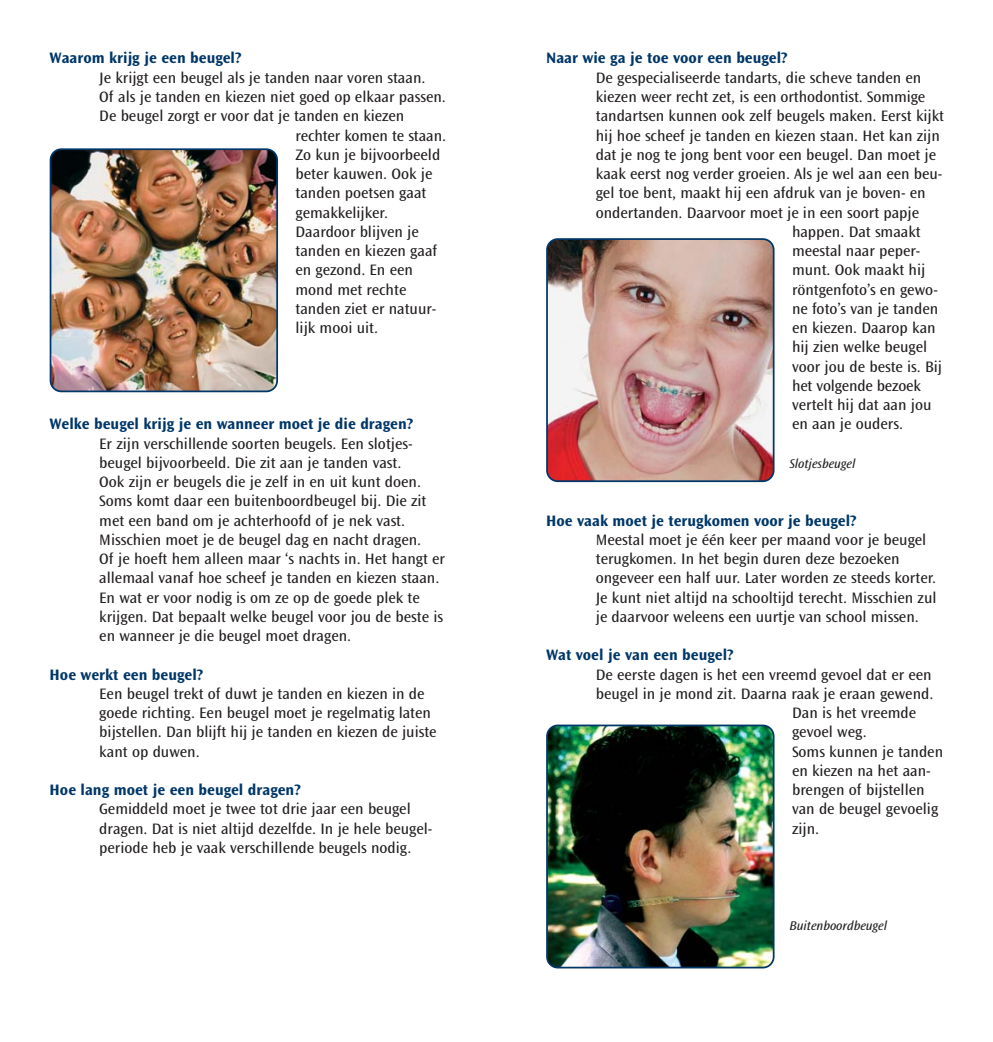
<style>
.page{position:relative;width:993px;height:1042px;background:#fff}
.page>*{position:absolute;margin:0;border:0;box-sizing:border-box;transform-origin:0 0}
.t1{font:15.75px/19.2px "Ocean Sans MM 403 475";color:#231f20}
.t2{font:15.75px "Ocean Sans MM 648 475";color:#003768}
.t3{font:13.12px "Ocean Sans MM It 403 475";color:#231f20}
</style>
<div class="page">
<img style="left:546px;top:238px;width:228px;height:244px">
<img style="left:546px;top:724px;width:228px;height:244px">
<img style="left:50px;top:148px;width:228px;height:244px">
<p class="t2" style="left:50px;top:52px;width:193px">Waarom krijg je een beugel?</p>
<p class="t1" style="left:99px;top:69px;width:327px">Je krijgt een beugel als je tanden naar voren staan.</p>
<p class="t1" style="left:99px;top:88px;width:348px">Of als je tanden en kiezen niet goed op elkaar passen.</p>
<p class="t1" style="left:99px;top:107px;width:306px">De beugel zorgt er voor dat je tanden en kiezen</p>
<p class="t1" style="left:295px;top:127px;width:152px">rechter komen te staan.</p>
<p class="t1" style="left:295px;top:146px;width:146px">Zo kun je bijvoorbeeld</p>
<p class="t1" style="left:295px;top:165px;width:138px">beter kauwen. Ook je</p>
<p class="t1" style="left:295px;top:184px;width:132px">tanden poetsen gaat</p>
<p class="t1" style="left:295px;top:204px;width:94px">gemakkelijker.</p>
<p class="t1" style="left:295px;top:223px;width:125px">Daardoor blijven je</p>
<p class="t1" style="left:295px;top:242px;width:143px">tanden en kiezen gaaf</p>
<p class="t1" style="left:295px;top:261px;width:119px">en gezond. En een</p>
<p class="t1" style="left:295px;top:281px;width:112px">mond met rechte</p>
<p class="t1" style="left:295px;top:300px;width:142px">tanden ziet er natuur-</p>
<p class="t1" style="left:295px;top:319px;width:84px">lijk mooi uit.</p>
<p class="t2" style="left:50px;top:418px;width:365px">Welke beugel krijg je en wanneer moet je die dragen?</p>
<p class="t1" style="left:99px;top:435px;width:347px">Er zijn verschillende soorten beugels. Een slotjes&shy;beugel bijvoorbeeld. Die zit aan je tanden vast.<br>Ook zijn er beugels die je zelf in en uit kunt doen.<br>Soms komt daar een buitenboordbeugel bij. Die zit met een band om je achterhoofd of je nek vast.<br>Misschien moet je de beugel dag en nacht dragen.<br>Of je hoeft hem alleen maar ‘s nachts in. Het hangt er allemaal vanaf hoe scheef je tanden en kiezen staan.<br>En wat er voor nodig is om ze op de goede plek te krijgen. Dat bepaalt welke beugel voor jou de beste is en wanneer je die beugel moet dragen.</p>
<p class="t2" style="left:50px;top:668px;width:155px">Hoe werkt een beugel?</p>
<p class="t1" style="left:99px;top:685px;width:339px">Een beugel trekt of duwt je tanden en kiezen in de goede richting. Een beugel moet je regelmatig laten bijstellen. Dan blijft hij je tanden en kiezen de juiste kant op duwen.</p>
<p class="t2" style="left:50px;top:784px;width:252px">Hoe lang moet je een beugel dragen?</p>
<p class="t1" style="left:99px;top:800px;width:334px">Gemiddeld moet je twee tot drie jaar een beugel dragen. Dat is niet altijd dezelfde. In je hele beugel&shy;periode heb je vaak verschillende beugels nodig.</p>
<p class="t2" style="left:546px;top:52px;width:243px">Naar wie ga je toe voor een beugel?</p>
<p class="t1" style="left:595px;top:69px;width:327px">De gespecialiseerde tandarts, die scheve tanden en</p>
<p class="t1" style="left:595px;top:88px;width:331px">kiezen weer recht zet, is een orthodontist. Sommige</p>
<p class="t1" style="left:595px;top:107px;width:349px">tandartsen kunnen ook zelf beugels maken. Eerst kijkt</p>
<p class="t1" style="left:595px;top:127px;width:345px">hij hoe scheef je tanden en kiezen staan. Het kan zijn</p>
<p class="t1" style="left:595px;top:146px;width:342px">dat je nog te jong bent voor een beugel. Dan moet je</p>
<p class="t1" style="left:595px;top:165px;width:348px">kaak eerst nog verder groeien. Als je wel aan een beu-</p>
<p class="t1" style="left:595px;top:184px;width:331px">gel toe bent, maakt hij een afdruk van je boven- en</p>
<p class="t1" style="left:595px;top:204px;width:325px">ondertanden. Daarvoor moet je in een soort papje</p>
<p class="t1" style="left:791px;top:223px;width:130px">happen. Dat smaakt</p>
<p class="t1" style="left:791px;top:242px;width:130px">meestal naar peper-</p>
<p class="t1" style="left:791px;top:261px;width:135px">munt. Ook maakt hij</p>
<p class="t1" style="left:791px;top:281px;width:147px">röntgenfoto’s en gewo-</p>
<p class="t1" style="left:791px;top:300px;width:148px">ne foto’s van je tanden</p>
<p class="t1" style="left:791px;top:319px;width:145px">en kiezen. Daarop kan</p>
<p class="t1" style="left:791px;top:338px;width:137px">hij zien welke beugel</p>
<p class="t1" style="left:791px;top:358px;width:151px">voor jou de beste is. Bij</p>
<p class="t1" style="left:791px;top:377px;width:130px">het volgende bezoek</p>
<p class="t1" style="left:791px;top:396px;width:141px">vertelt hij dat aan jou</p>
<p class="t1" style="left:791px;top:415px;width:113px">en aan je ouders.</p>
<p class="t3" style="left:789px;top:458px;width:67px">Slotjesbeugel</p>
<p class="t2" style="left:546px;top:514px;width:312px">Hoe vaak moet je terugkomen voor je beugel?</p>
<p class="t1" style="left:595px;top:531px;width:342px">Meestal moet je één keer per maand voor je beugel terugkomen. In het begin duren deze bezoeken ongeveer een half uur. Later worden ze steeds korter.<br>Je kunt niet altijd na schooltijd terecht. Misschien zul je daarvoor weleens een uurtje van school missen.</p>
<p class="t2" style="left:546px;top:649px;width:189px">Wat voel je van een beugel?</p>
<p class="t1" style="left:595px;top:666px;width:337px">De eerste dagen is het een vreemd gevoel dat er een</p>
<p class="t1" style="left:595px;top:685px;width:339px">beugel in je mond zit. Daarna raak je eraan gewend.</p>
<p class="t1" style="left:791px;top:704px;width:126px">Dan is het vreemde</p>
<p class="t1" style="left:791px;top:723px;width:76px">gevoel weg.</p>
<p class="t1" style="left:791px;top:743px;width:152px">Soms kunnen je tanden</p>
<p class="t1" style="left:791px;top:762px;width:140px">en kiezen na het aan-</p>
<p class="t1" style="left:791px;top:781px;width:134px">brengen of bijstellen</p>
<p class="t1" style="left:791px;top:800px;width:148px">van de beugel gevoelig</p>
<p class="t1" style="left:791px;top:820px;width:29px">zijn.</p>
<p class="t3" style="left:789px;top:920px;width:99px">Buitenboordbeugel</p>
</div>
